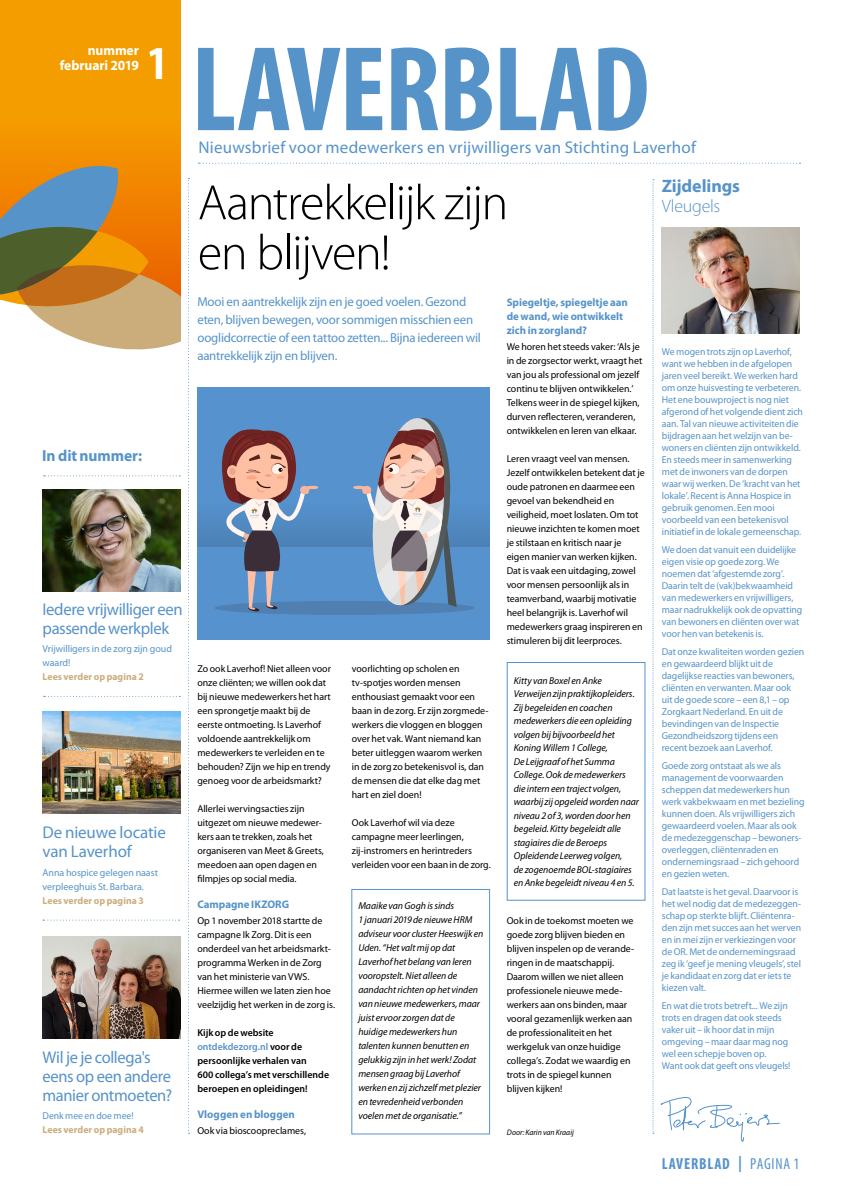
<style>
.page{position:relative;width:842px;height:1191px;background:#fff}
.page>*{position:absolute;margin:0;border:0;box-sizing:border-box;transform-origin:0 0}
.t1{font:700 condensed 122px "Myriad Pro";letter-spacing:-.015em;color:#5693c9}
.t2{font:300 50px/50px "Myriad Pro";letter-spacing:-.025em;color:#000}
.t3{font:700 condensed 47.4px "Myriad Pro";color:#fff}
.t4{font:700 18px "Myriad Pro";letter-spacing:-.005em;color:#5693c9}
.t5{font:300 18px "Myriad Pro";letter-spacing:-.015em;color:#5693c9}
.t6{font:17px/19px "Myriad Pro";letter-spacing:-.01em;color:#5693c9}
.t7{font:17px "Myriad Pro";letter-spacing:.01em;color:#5693c9}
.t8{font:700 condensed 16px "Myriad Pro";letter-spacing:.05em;color:#5693c9}
.t9{font:700 16px "Myriad Pro";letter-spacing:-.005em;color:#5693c9}
.t10{font:700 14px/15px "Myriad Pro";letter-spacing:-.005em;color:#fff;text-align:right}
.t11{font:13px/18px "Myriad Pro";letter-spacing:-.015em;color:#5693c9}
.t12{font:700 11px/14px "Myriad Pro";color:#5693c9}
.t13{font:10px/14px "Myriad Pro";color:#000}
.t14{font:10px/12px "Myriad Pro";letter-spacing:-.005em;color:#5693c9}
.t15{font:italic 10px/14px "Myriad Pro";letter-spacing:-.005em;color:#000}
.t16{font:600 10px/14px "Myriad Pro";color:#000}
.t17{font:700 10px "Myriad Pro";letter-spacing:.005em;color:#cbad7c}
.t18{font:italic 8px "Myriad Pro";letter-spacing:.005em;color:#000}
.s1{color:#5693c9}
.s2{font-weight:400}
</style>
<div class="page">
<img style="left:662px;top:227px;width:137px;height:106px">
<svg style="left:188px;top:178px;width:2px;height:955px"></svg>
<div style="left:0;top:0;width:180px;height:300px;background:#f49d00"></div>
<div style="left:0;top:116px;width:180px;height:180px;background:#f49400"></div>
<svg style="left:0;top:166px;width:180px;height:184px"></svg>
<svg style="left:44px;top:475px;width:136px;height:1px"></svg>
<svg style="left:198px;top:163px;width:602px;height:1px"></svg>
<img style="left:43px;top:936px;width:137px;height:102px">
<svg style="left:44px;top:696px;width:136px;height:1px"></svg>
<div style="left:197px;top:387px;width:293px;height:253px;background:#5692ce"></div>
<div style="left:197px;top:499px;width:293px;height:47px;background:#518ac2"></div>
<div style="left:214px;top:601px;width:261px;height:14px;background:#507fb2;border-radius:50%"></div>
<svg style="left:220px;top:429px;width:98px;height:182px"></svg>
<svg style="left:353px;top:418px;width:104px;height:189px"></svg>
<svg style="left:660px;top:1097px;width:120px;height:45px"></svg>
<svg style="left:652px;top:179px;width:2px;height:954px"></svg>
<svg style="left:43px;top:919px;width:137px;height:1px"></svg>
<img style="left:43px;top:489px;width:137px;height:102px">
<img style="left:43px;top:711px;width:137px;height:102px">
<div style="left:351px;top:889px;width:139px;height:245px;border:1px solid #5693c9"></div>
<div style="left:507px;top:662px;width:138px;height:238px;border:1px solid #5693c9"></div>
<h3 class="t10" style="left:60px;top:42px;width:81px">nummer februari 2019</h3>
<h3 class="t3" style="left:147px;top:33px;width:22px">1</h3>
<h3 class="t9" style="left:42px;top:445px;width:101px">In dit nummer:</h3>
<h3 class="t6" style="left:43px;top:599px;width:142px">Iedere vrijwilliger een passende werkplek</h3>
<p class="t14" style="left:43px;top:641px;width:131px;line-height:14px">Vrijwilligers in de zorg zijn goud waard!</p>
<p class="t17" style="left:43px;top:670px;width:103px">Lees verder op pagina 2</p>
<h3 class="t6" style="left:43px;top:823px;width:125px">De nieuwe locatie van Laverhof</h3>
<p class="t14" style="left:43px;top:865px;width:117px;line-height:14px">Anna hospice gelegen naast verpleeghuis St. Barbara.</p>
<p class="t17" style="left:43px;top:893px;width:103px">Lees verder op pagina 3</p>
<h3 class="t6" style="left:43px;top:1047px;width:131px">Wil je je collega's eens op een andere manier ontmoeten?</h3>
<p class="t14" style="left:43px;top:1109px;width:93px">Denk mee en doe mee!</p>
<p class="t17" style="left:43px;top:1123px;width:103px">Lees verder op pagina 4</p>
<h1 class="t1" style="left:191px;top:13px;width:460px">LAVERBLAD</h1>
<h3 class="t7" style="left:198px;top:137px;width:499px">Nieuwsbrief voor medewerkers en vrijwilligers van Stichting Laverhof</h3>
<h2 class="t2" style="left:198px;top:178px;width:312px">Aantrekkelijk zijn en blijven!</h2>
<h3 class="t11" style="left:197px;top:292px;width:285px">Mooi en aantrekkelijk zijn en je goed voelen. Gezond eten, blijven bewegen, voor sommigen misschien een ooglidcorrectie of een tattoo zetten... Bijna iedereen wil aantrekkelijk zijn en blijven.</h3>
<p class="t13" style="left:197px;top:661px;width:135px">Zo ook Laverhof! Niet alleen voor onze cliënten; we willen ook dat bij nieuwe medewerkers het hart een sprongetje maakt bij de eerste ontmoeting. Is Laverhof voldoende aantrekkelijk om medewerkers te verleiden en te behouden? Zijn we hip en trendy genoeg voor de arbeidsmarkt?</p>
<p class="t13" style="left:197px;top:801px;width:128px">Allerlei wervingsacties zijn uitgezet om nieuwe medewer&shy;kers aan te trekken, zoals het organiseren van Meet &amp; Greets, meedoen aan open dagen en filmpjes op social media.</p>
<p class="t12" style="left:197px;top:897px;width:93px">Campagne IKZORG</p>
<p class="t13" style="left:197px;top:913px;width:139px">Op 1 november 2018 startte de campagne Ik Zorg. Dit is een onderdeel van het arbeidsmarkt&shy;programma Werken in de Zorg van het ministerie van VWS.<br>Hiermee willen we laten zien hoe veelzijdig het werken in de zorg is.</p>
<p class="t16" style="left:197px;top:1025px;width:133px">Kijk op de website <span class="s1">ontdekdezorg.nl</span> voor de persoonlijke verhalen van<br>600 collega’s met verschillende beroepen en opleidingen!</p>
<p class="t12" style="left:197px;top:1107px;width:99px">Vloggen en bloggen</p>
<p class="t13" style="left:197px;top:1123px;width:110px">Ook via bioscoopreclames,</p>
<p class="t13" style="left:352px;top:661px;width:138px">voorlichting op scholen en tv-spotjes worden mensen enthousiast gemaakt voor een baan in de zorg. Er zijn zorgmede&shy;werkers die vloggen en bloggen over het vak. Want niemand kan beter uitleggen waarom werken in de zorg zo betekenisvol is, dan de mensen die dat elke dag met hart en ziel doen!</p>
<p class="t13" style="left:352px;top:815px;width:140px">Ook Laverhof wil via deze campagne meer leerlingen, zij-instromers en herintreders verleiden voor een baan in de zorg.</p>
<p class="t15" style="left:358px;top:898px;width:127px">Maaike van Gogh is sinds<br>1 januari 2019 de nieuwe HRM adviseur voor cluster Heeswijk en<br>Uden. “Het valt mij op dat<br>Laverhof het belang van leren vooropstelt. Niet alleen de aandacht richten op het vinden van nieuwe medewerkers, maar juist ervoor zorgen dat de huidige medewerkers hun talenten kunnen benutten en gelukkig zijn in het werk! Zodat mensen graag bij Laverhof werken en zij zichzelf met plezier en tevredenheid verbonden voelen met de organisatie.”</p>
<p class="t12" style="left:507px;top:295px;width:123px">Spiegeltje, spiegeltje aan de wand, wie ontwikkelt zich in zorgland?</p>
<p class="t13" style="left:507px;top:339px;width:137px">We horen het steeds vaker: ‘Als je in de zorgsector werkt, vraagt het van jou als professional om jezelf continu te blijven ontwikkelen.’ Telkens weer in de spiegel kijken, durven reflecteren, veranderen, ontwikkelen en leren van elkaar.</p>
<p class="t13" style="left:507px;top:451px;width:140px">Leren vraagt veel van mensen.<br>Jezelf ontwikkelen betekent dat je oude patronen en daarmee een gevoel van bekendheid en veiligheid, moet loslaten. Om tot nieuwe inzichten te komen moet je stilstaan en kritisch naar je eigen manier van werken kijken.<br>Dat is vaak een uitdaging, zowel voor mensen persoonlijk als in teamverband, waarbij motivatie heel belangrijk is. Laverhof wil medewerkers graag inspireren en stimuleren bij dit leerproces.</p>
<p class="t15" style="left:514px;top:673px;width:127px;line-height:13.5px">Kitty van Boxel en Anke<br>Verweijen zijn praktijkopleiders.<br>Zij begeleiden en coachen medewerkers die een opleiding volgen bij bijvoorbeeld het<br>Koning Willem 1 College,<br>De Leijgraaf of het Summa<br>College. Ook de medewerkers die intern een traject volgen, waarbij zij opgeleid worden naar niveau 2 of 3, worden door hen begeleid. Kitty begeleidt alle stagiaires die de Beroeps<br>Opleidende Leerweg volgen,<br>de zogenoemde BOL-stagiaires en Anke begeleidt niveau 4 en 5.</p>
<p class="t13" style="left:507px;top:913px;width:129px">Ook in de toekomst moeten we goede zorg blijven bieden en blijven inspelen op de verande&shy;ringen in de maatschappij.<br>Daarom willen we niet alleen professionele nieuwe mede&shy;werkers aan ons binden, maar vooral gezamenlijk werken aan de professionaliteit en het werkgeluk van onze huidige collega’s. Zodat we waardig en trots in de spiegel kunnen blijven kijken!</p>
<p class="t18" style="left:507px;top:1127px;width:69px">Door: Karin van Kraaij</p>
<h3 class="t4" style="left:662px;top:174px;width:80px">Zijdelings</h3>
<h3 class="t5" style="left:662px;top:196px;width:60px">Vleugels</h3>
<p class="t14" style="left:662px;top:345px;width:143px">We mogen trots zijn op Laverhof, want we hebben in de afgelopen jaren veel bereikt. We werken hard om onze huisvesting te verbeteren.<br>Het ene bouwproject is nog niet afgerond of het volgende dient zich aan. Tal van nieuwe activiteiten die bijdragen aan het welzijn van be&shy;woners en cliënten zijn ontwikkeld.<br>En steeds meer in samenwerking met de inwoners van de dorpen waar wij werken. De ‘kracht van het lokale’. Recent is Anna Hospice in gebruik genomen. Een mooi voorbeeld van een betekenisvol initiatief in de lokale gemeenschap.</p>
<p class="t14" style="left:662px;top:543px;width:142px">We doen dat vanuit een duidelijke eigen visie op goede zorg. We noemen dat ‘afgestemde zorg’.<br>Daarin telt de (vak)bekwaamheid van medewerkers en vrijwilligers, maar nadrukkelijk ook de opvatting van bewoners en cliënten over wat voor hen van betekenis is.</p>
<p class="t14" style="left:662px;top:645px;width:144px">Dat onze kwaliteiten worden gezien en gewaardeerd blijkt uit de dagelijkse reacties van bewoners, cliënten en verwanten. Maar ook<br>uit de goede score – een 8,1 – op<br>Zorgkaart Nederland. En uit de bevindingen van de Inspectie<br>Gezondheidszorg tijdens een recent bezoek aan Laverhof.</p>
<p class="t14" style="left:662px;top:759px;width:144px">Goede zorg ontstaat als we als management de voorwaarden scheppen dat medewerkers hun werk vakbekwaam en met bezieling kunnen doen. Als vrijwilligers zich gewaardeerd voelen. Maar als ook de medezeggenschap – bewoners&shy;overleggen, cliëntenraden en ondernemingsraad – zich gehoord en gezien weten.</p>
<p class="t14" style="left:662px;top:885px;width:141px">Dat laatste is het geval. Daarvoor is het wel nodig dat de medezeggen&shy;schap op sterkte blijft. Cliëntenra&shy;den zijn met succes aan het werven en in mei zijn er verkiezingen voor de OR. Met de ondernemingsraad zeg ik ‘geef je mening vleugels’, stel je kandidaat en zorg dat er iets te kiezen valt.</p>
<p class="t14" style="left:662px;top:999px;width:130px">En wat die trots betreft... We zijn trots en dragen dat ook steeds vaker uit – ik hoor dat in mijn omgeving – maar daar mag nog wel een schepje boven op.<br>Want ook dat geeft ons vleugels!</p>
<h3 class="t8" style="left:662px;top:1153px;width:139px">LAVERBLAD | <span class="s2">PAGINA 1</span></h3>
</div>
